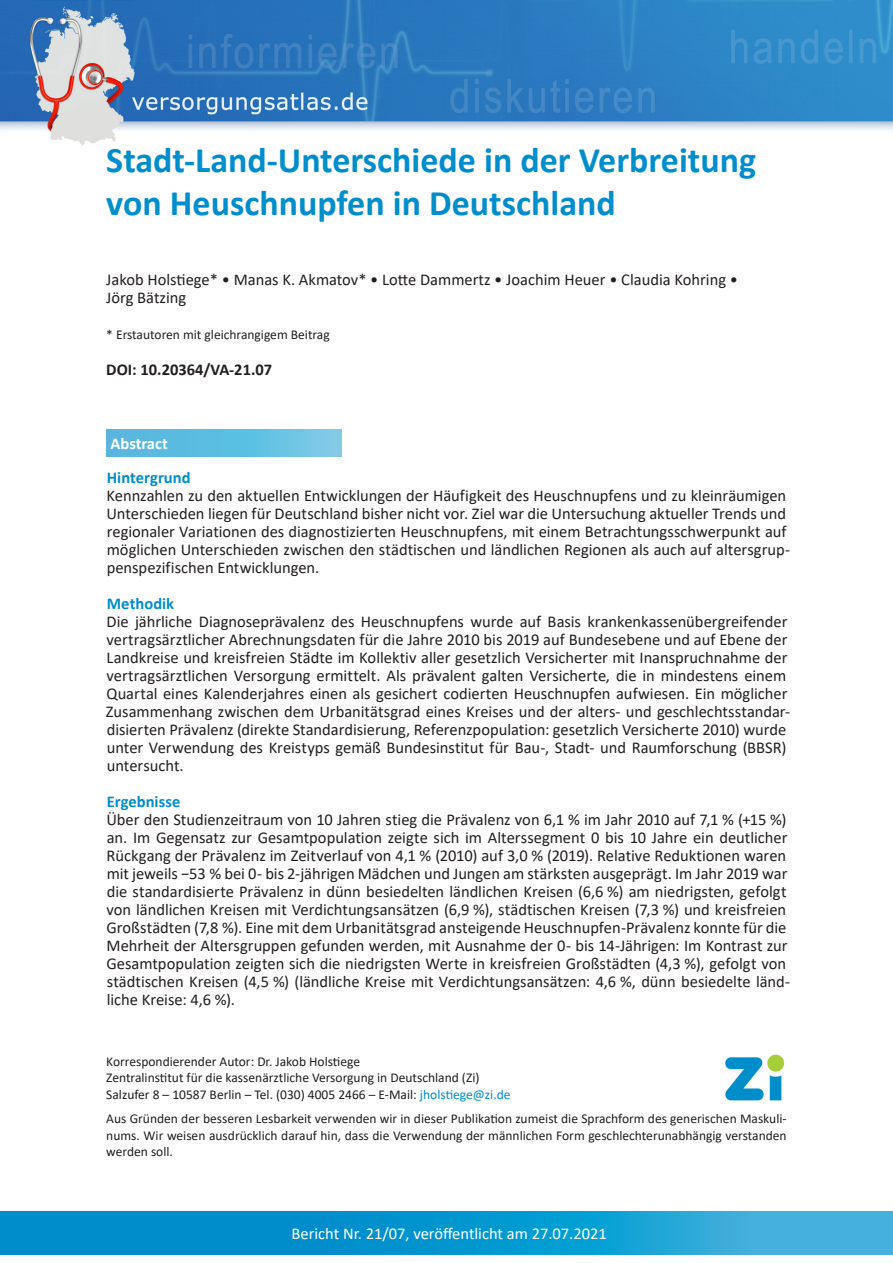
<style>
.page{position:relative;width:893px;height:1263px;background:#fff}
.page>*{position:absolute;margin:0;border:0;box-sizing:border-box;transform-origin:0 0}
.Titel_des_Berichts{font:700 36px/43.2px "Calibri";color:#008dcb}
.Fließtext{font:16.5px/18px "Calibri";letter-spacing:-.005em;color:#231f20}
.Autoren{font:16.5px/18px "Calibri";color:#231f20}
.t1{font:16.5px "Calibri";color:#fff}
.Zwischenüberschrift{font:700 16.5px "Calibri";color:#008dcb}
.DOI{font:700 16.5px "Calibri";color:#231f20}
.t2{font:700 16.5px "Calibri";color:#fff}
.Korr__Autor_in{font:13.5px/16.2px "Calibri";color:#231f20;text-align:justify}
.Autoren-2{font:13.5px "Calibri";color:#231f20}
.s1{color:#008dcb}
</style>
<div class="page">
<svg style="left:106px;top:429px;width:236px;height:28px;background:#62bfe1"></svg>
<img style="left:0;top:0;width:893px;height:146px">
<svg style="left:0;top:1212px;width:893px;height:42px;background:#119ad1"></svg>
<img style="left:726px;top:1055px;width:59px;height:45px">
<p class="Titel_des_Berichts" style="left:106px;top:138px;width:651px">Stadt-Land-Unterschiede in der Verbreitung von Heuschnupfen in Deutschland</p>
<p class="Autoren" style="left:106px;top:270px;width:633px">Jakob Holstiege* • Manas K. Akmatov* • Lotte Dammertz • Joachim Heuer • Claudia Kohring •<br>Jörg Bätzing</p>
<p class="Autoren-2" style="left:106px;top:325px;width:225px">* Erstautoren mit gleichrangigem Beitrag</p>
<p class="DOI" style="left:106px;top:358px;width:167px">DOI: 10.20364/VA-21.07</p>
<p class="t2" style="left:111px;top:432px;width:59px">Abstract</p>
<p class="Zwischenüberschrift" style="left:107px;top:466px;width:85px">Hintergrund</p>
<p class="Fließtext" style="left:106px;top:486px;width:685px">Kennzahlen zu den aktuellen Entwicklungen der Häufigkeit des Heuschnupfens und zu kleinräumigen Unterschieden liegen für Deutschland bisher nicht vor. Ziel war die Untersuchung aktueller Trends und regionaler Variationen des diagnostizierten Heuschnupfens, mit einem Betrachtungsschwerpunkt auf möglichen Unterschieden zwischen den städtischen und ländlichen Regionen als auch auf altersgrup&shy;penspezifischen Entwicklungen.</p>
<p class="Zwischenüberschrift" style="left:107px;top:592px;width:69px">Methodik</p>
<p class="Fließtext" style="left:106px;top:612px;width:686px">Die jährliche Diagnoseprävalenz des Heuschnupfens wurde auf Basis krankenkassenübergreifender vertragsärztlicher Abrechnungsdaten für die Jahre 2010 bis 2019 auf Bundesebene und auf Ebene der Landkreise und kreisfreien Städte im Kollektiv aller gesetzlich Versicherter mit Inanspruchnahme der vertragsärztlichen Versorgung ermittelt. Als prävalent galten Versicherte, die in mindestens einem Quartal eines Kalenderjahres einen als gesichert codierten Heuschnupfen aufwiesen. Ein möglicher Zusammenhang zwischen dem Urbanitätsgrad eines Kreises und der alters- und geschlechtsstandar&shy;disierten Prävalenz (direkte Standardisierung, Referenzpopulation: gesetzlich Versicherte 2010) wurde unter Verwendung des Kreistyps gemäß Bundesinstitut für Bau-, Stadt- und Raumforschung (BBSR) untersucht.</p>
<p class="Zwischenüberschrift" style="left:107px;top:790px;width:75px">Ergebnisse</p>
<p class="Fließtext" style="left:106px;top:810px;width:684px">Über den Studienzeitraum von 10 Jahren stieg die Prävalenz von 6,1 % im Jahr 2010 auf 7,1 % (+15 %) an. Im Gegensatz zur Gesamtpopulation zeigte sich im Alterssegment 0 bis 10 Jahre ein deutlicher Rückgang der Prävalenz im Zeitverlauf von 4,1 % (2010) auf 3,0 % (2019). Relative Reduktionen waren mit jeweils −53 % bei 0- bis 2-jährigen Mädchen und Jungen am stärksten ausgeprägt. Im Jahr 2019 war die standardisierte Prävalenz in dünn besiedelten ländlichen Kreisen (6,6 %) am niedrigsten, gefolgt von ländlichen Kreisen mit Verdichtungsansätzen (6,9 %), städtischen Kreisen (7,3 %) und kreisfreien Großstädten (7,8 %). Eine mit dem Urbanitätsgrad ansteigende Heuschnupfen-Prävalenz konnte für die Mehrheit der Altersgruppen gefunden werden, mit Ausnahme der 0- bis 14-Jährigen: Im Kontrast zur Gesamtpopulation zeigten sich die niedrigsten Werte in kreisfreien Großstädten (4,3 %), gefolgt von städtischen Kreisen (4,5 %) (ländliche Kreise mit Verdichtungsansätzen: 4,6 %, dünn besiedelte länd&shy;liche Kreise: 4,6 %).</p>
<p class="Korr__Autor_in" style="left:106px;top:1053px;width:255px">Korrespondierender Autor: Dr. Jakob Holstiege</p>
<p class="Korr__Autor_in" style="left:106px;top:1069px;width:375px">Zentralinstitut für die kassenärztliche Versorgung in Deutschland (Zi)</p>
<p class="Korr__Autor_in" style="left:106px;top:1086px;width:406px">Salzufer 8 – 10587 Berlin – Tel. (030) 4005 2466 – E-Mail: <span class="s1">jholstiege@zi.de</span></p>
<p class="Korr__Autor_in" style="left:106px;top:1110px;width:682px">Aus Gründen der besseren Lesbarkeit verwenden wir in dieser Publikation zumeist die Sprachform des generischen Maskuli&shy;nums. Wir weisen ausdrücklich darauf hin, dass die Verwendung der männlichen Form geschlechterunabhängig verstanden werden soll.</p>
<p class="t1" style="left:292px;top:1222px;width:317px">Bericht Nr. 21/07, veröffentlicht am 27.07.2021</p>
<p class="t1" style="left:367px;top:1222px;width:39px">15 xx</p>
<p class="t1" style="left:441px;top:1222px;width:11px">f</p>
<p class="t1" style="left:530px;top:1222px;width:72px">xx.xx.2015</p>
</div>
